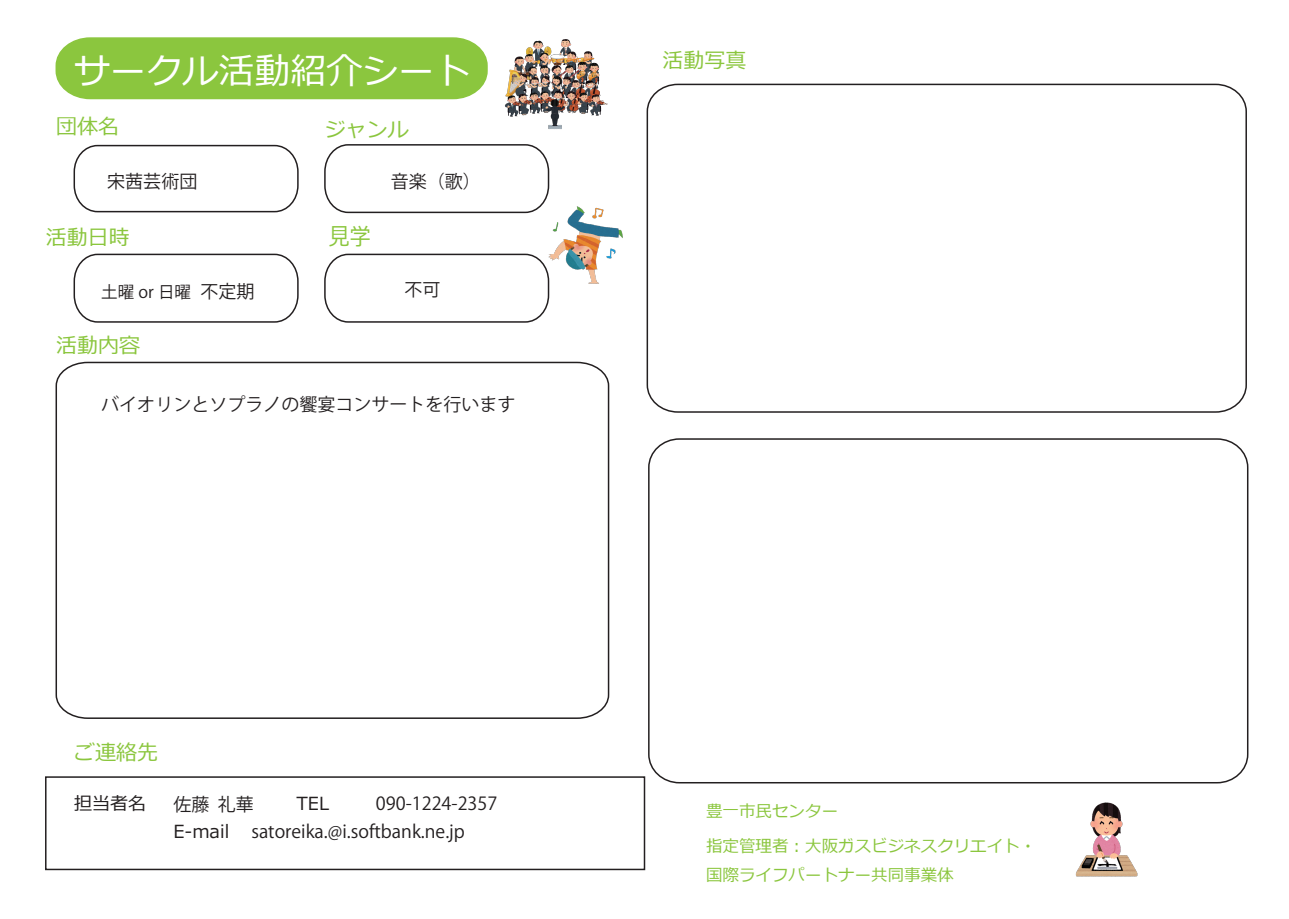
<style>
.page{position:relative;width:1289px;height:919px;background:#fff}
.page>*{position:absolute;margin:0;border:0;box-sizing:border-box;transform-origin:0 0}
.t1{font:36px "Meiryo";color:#fff}
.t2{font:23.25px "Meiryo";color:#8bc63e;scale:.9 1}
.t3{font:21px "Meiryo";color:#8bc63e}
.t4{font:18px/28.5px "Koz Go Pro";color:#231f20}
.t5{font:18px "Meiryo";color:#231f20}
.t6{font:16.5px/34.5px "Meiryo";color:#8bc63e}
.t7{font:16.5px "Koz Go Pro";color:#231f20}
</style>
<div class="page">
<div style="left:55px;top:37px;width:433px;height:63px;background:#8bc63e"></div>
<svg style="left:73px;top:144px;width:226px;height:69px"></svg>
<svg style="left:324px;top:144px;width:226px;height:70px"></svg>
<svg style="left:55px;top:361px;width:555px;height:358px"></svg>
<div style="left:648px;top:438px;width:600px;height:345px;border:2px solid #231f20;border-radius:30px"></div>
<img style="left:505px;top:39px;width:103px;height:90px">
<img style="left:1075px;top:802px;width:63px;height:75px">
<img style="left:548px;top:205px;width:75px;height:79px">
<svg style="left:73px;top:253px;width:226px;height:70px"></svg>
<svg style="left:324px;top:253px;width:226px;height:70px"></svg>
<div style="left:45px;top:776px;width:600px;height:94px;border:2px solid #231f20"></div>
<svg style="left:646px;top:83px;width:601px;height:330px"></svg>
<h1 class="t1" style="left:74px;top:46px;width:398px">サークル活動紹介シート</h1>
<p class="t3" style="left:56px;top:112px;width:64px">団体名</p>
<p class="t3" style="left:325px;top:115px;width:85px">ジャンル</p>
<p class="t4" style="left:107px;top:168px;width:92px">宋茜芸術団</p>
<p class="t4" style="left:391px;top:168px;width:91px">音楽（歌）</p>
<p class="t3" style="left:46px;top:223px;width:85px">活動日時</p>
<p class="t2" style="left:329px;top:221px;width:48px">見学</p>
<p class="t7" style="left:101px;top:281px;width:91px">土曜 or 日曜</p>
<p class="t4" style="left:200px;top:277px;width:55px">不定期</p>
<p class="t4" style="left:404px;top:276px;width:37px">不可</p>
<p class="t3" style="left:56px;top:331px;width:85px">活動内容</p>
<p class="t4" style="left:101px;top:390px;width:415px">バイオリンとソプラノの饗宴コンサートを行います</p>
<p class="t3" style="left:74px;top:737px;width:85px">ご連絡先</p>
<p class="t5" style="left:74px;top:790px;width:73px">担当者名</p>
<p class="t5" style="left:278px;top:790px;width:52px">　TEL</p>
<p class="t5" style="left:173px;top:819px;width:57px">E-mail</p>
<p class="t4" style="left:173px;top:790px;width:82px">佐藤 礼華</p>
<p class="t4" style="left:251px;top:789px;width:247px;text-indent:125px">090-1224-2357 satoreika.@i.softbank.ne.jp</p>
<p class="t3" style="left:662px;top:46px;width:85px">活動写真</p>
<p class="t6" style="left:706px;top:794px;width:331px">豊一市民センター<br>指定管理者︓大阪ガスビジネスクリエイト・</p>
<p class="t6" style="left:706px;top:858px;width:249px">国際ライフパートナー共同事業体</p>
</div>
